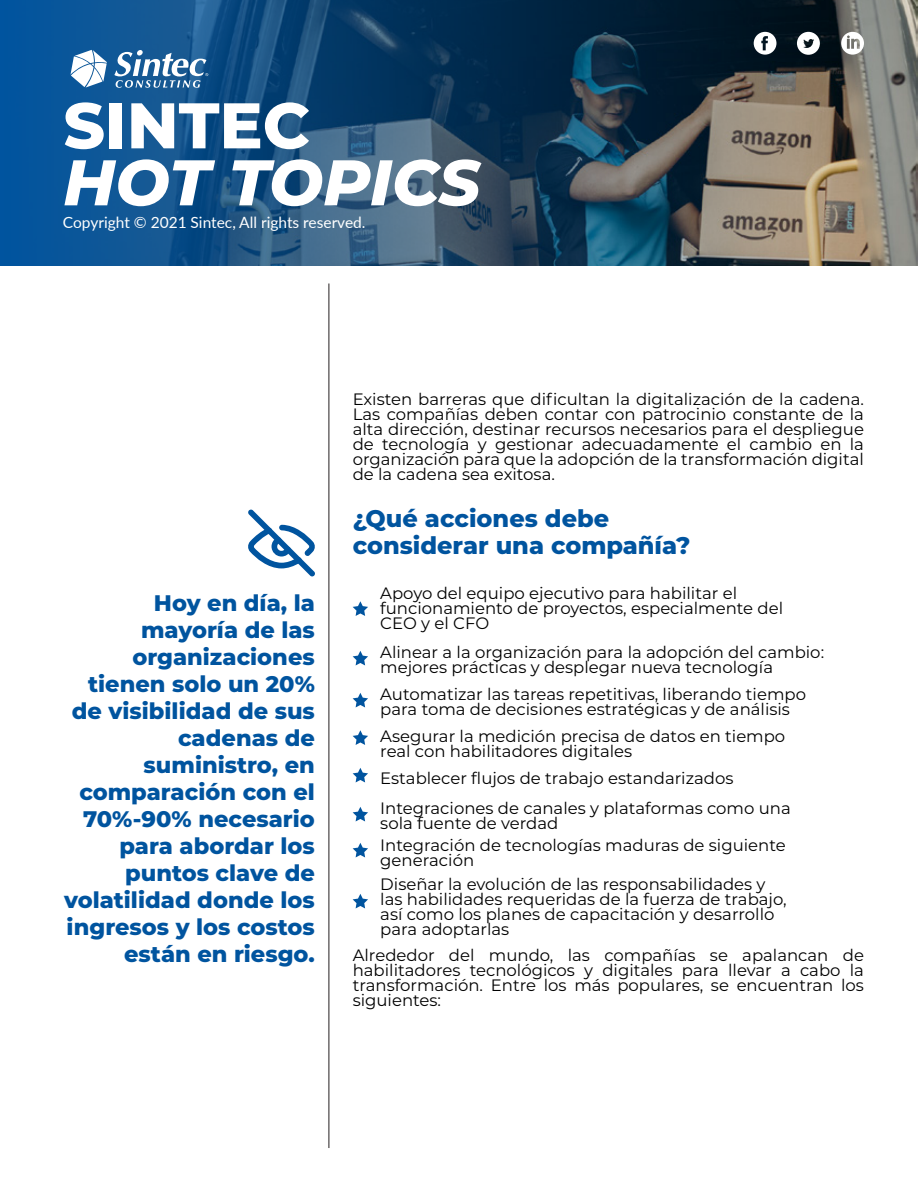
<style>
.page{position:relative;width:918px;height:1188px;background:#fff}
.page>*{position:absolute;margin:0;border:0;box-sizing:border-box;transform-origin:0 0}
.t1{font:italic 800 64.35px "Montserrat";letter-spacing:-.01em;color:#fff}
.t2{font:800 64.35px "Montserrat";color:#fff}
.t3{font:800 24px/27px "Montserrat";color:#00549f}
.t4{font:800 22.5px/27px "Montserrat";color:#00549f;text-align:right}
.t5{font:16.5px/15px "Montserrat";color:#000}
.t6{font:15.45px "Lato";color:#fff}
</style>
<div class="page">
<svg style="left:353px;top:601px;width:15px;height:15px"></svg>
<svg style="left:353px;top:651px;width:15px;height:14px"></svg>
<svg style="left:353px;top:693px;width:15px;height:14px"></svg>
<svg style="left:353px;top:730px;width:15px;height:15px"></svg>
<svg style="left:353px;top:768px;width:15px;height:14px"></svg>
<svg style="left:353px;top:807px;width:15px;height:14px"></svg>
<svg style="left:353px;top:843px;width:15px;height:14px"></svg>
<svg style="left:353px;top:894px;width:15px;height:14px"></svg>
<svg style="left:0;top:0;width:918px;height:266px;background:#2e526e"></svg>
<svg style="left:70px;top:50px;width:37px;height:38px"></svg>
<svg style="left:114px;top:50px;width:94px;height:38px"></svg>
<hr style="left:329px;top:284px;width:1px;height:864px;background:#231f20">
<svg style="left:248px;top:509px;width:67px;height:67px"></svg>
<svg style="left:841px;top:32px;width:23px;height:23px"></svg>
<svg style="left:797px;top:32px;width:23px;height:23px"></svg>
<svg style="left:754px;top:32px;width:22px;height:23px"></svg>
<h1 class="t2" style="left:63px;top:78px;width:248px">SINTEC</h1>
<h1 class="t1" style="left:63px;top:135px;width:418px">HOT TOPICS</h1>
<p class="t6" style="left:63px;top:212px;width:304px">Copyright © 2021 Sintec, All rights reserved.</p>
<p class="t4" style="left:64px;top:588px;width:252px">Hoy en día, la mayoría de las organizaciones tienen solo un 20% de visibilidad de sus cadenas de suministro, en comparación con el<br>70%-90% necesario para abordar los puntos clave de volatilidad donde los ingresos y los costos están en riesgo.</p>
<p class="t5" style="left:353px;top:391px;width:513px;text-align:justify">Existen barreras que dificultan la digitalización de la cadena.<br>Las compañías deben contar con patrocinio constante de la alta dirección, destinar recursos necesarios para el despliegue de tecnología y gestionar adecuadamente el cambio en la organización para que la adopción de la transformación digital de la cadena sea exitosa.</p>
<h2 class="t3" style="left:353px;top:504px;width:339px">¿Qué acciones debe considerar una compañía?</h2>
<p class="t5" style="left:380px;top:585px;width:404px">Apoyo del equipo ejecutivo para habilitar el funcionamiento de proyectos, especialmente del<br>CEO y el CFO</p>
<p class="t5" style="left:380px;top:644px;width:445px">Alinear a la organización para la adopción del cambio: mejores prácticas y desplegar nueva tecnología</p>
<p class="t5" style="left:380px;top:686px;width:427px">Automatizar las tareas repetitivas, liberando tiempo para toma de decisiones estratégicas y de análisis</p>
<p class="t5" style="left:380px;top:728px;width:407px">Asegurar la medición precisa de datos en tiempo real con habilitadores digitales</p>
<p class="t5" style="left:380px;top:762px;width:412px;line-height:30px">Establecer flujos de trabajo estandarizados<br>Integraciones de canales y plataformas como una</p>
<p class="t5" style="left:380px;top:811px;width:407px;line-height:22.5px">sola fuente de verdad<br>Integración de tecnologías maduras de siguiente</p>
<p class="t5" style="left:380px;top:848px;width:387px;line-height:24px">generación<br>Diseñar la evolución de las responsabilidades y</p>
<p class="t5" style="left:380px;top:891px;width:408px">las habilidades requeridas de la fuerza de trabajo, así como los planes de capacitación y desarrollo para adoptarlas</p>
<p class="t5" style="left:353px;top:947px;width:513px;text-align:justify">Alrededor del mundo, las compañías se apalancan de habilitadores tecnológicos y digitales para llevar a cabo la transformación. Entre los más populares, se encuentran los siguientes:</p>
</div>
